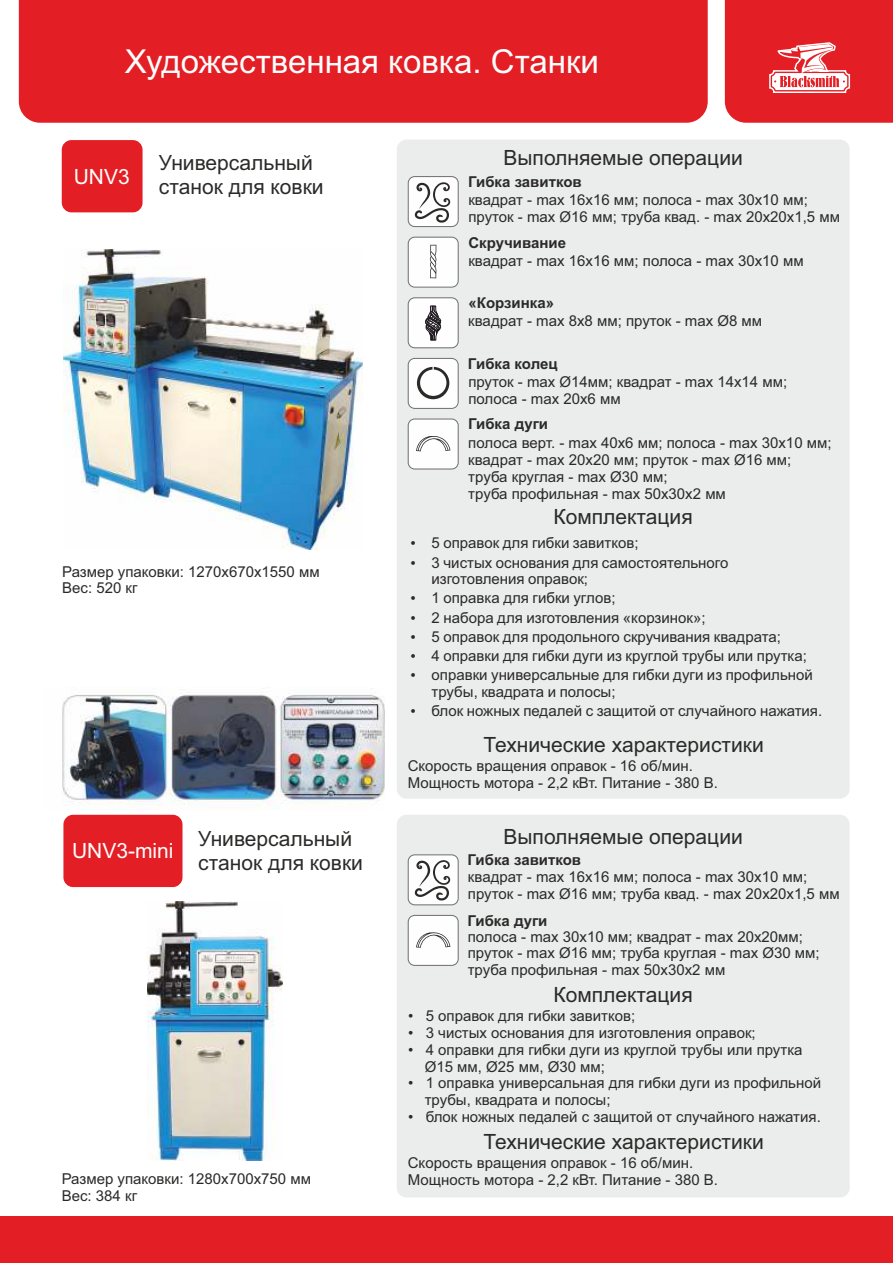
<style>
.page{position:relative;width:893px;height:1263px;background:#fff}
.page>*{position:absolute;margin:0;border:0;box-sizing:border-box;transform-origin:0 0}
.t1{font:33px "Arial";color:#fefefe}
.t2{font:21px/23.4px "Arial";color:#2b2a29}
.t3{font:21px "Arial";color:#fefefe}
.t4{font:15px/16.8px "Arial";color:#2b2a29}
.t5{font:700 15px "Arial";color:#2b2a29}
</style>
<div class="page">
<div style="left:0;top:1216px;width:893px;height:47px;background:#e31e24"></div>
<img style="left:64px;top:250px;width:298px;height:300px">
<div style="left:62px;top:140px;width:81px;height:72px;background:#e31e24;border-radius:10px"></div>
<div style="left:63px;top:815px;width:119px;height:72px;background:#e31e24;border-radius:10px"></div>
<div style="left:397px;top:140px;width:453px;height:659px;background:#ebecec;border-radius:10px"></div>
<div style="left:397px;top:815px;width:453px;height:382px;background:#ebecec;border-radius:10px"></div>
<img style="left:148px;top:901px;width:135px;height:259px">
<svg style="left:408px;top:176px;width:51px;height:51px;background:#d6d5d5"></svg>
<svg style="left:408px;top:237px;width:51px;height:51px;background:#eee"></svg>
<svg style="left:408px;top:418px;width:51px;height:51px;background:#ececec"></svg>
<svg style="left:408px;top:297px;width:51px;height:112px;background:#dcdcdc"></svg>
<svg style="left:408px;top:854px;width:51px;height:51px;background:#d6d6d6"></svg>
<svg style="left:408px;top:915px;width:51px;height:51px;background:#ebebeb"></svg>
<img style="left:62px;top:694px;width:322px;height:115px">
<div style="left:19px;top:0;width:689px;height:123px;background:#e31e24"></div>
<svg style="left:725px;top:0;width:168px;height:123px;background:#e53338"></svg>
<h1 class="t1" style="left:125px;top:49px;width:475px">Художественная ковка. Станки</h1>
<h2 class="t3" style="left:74px;top:168px;width:58px">UNV3</h2>
<h2 class="t2" style="left:159px;top:153px;width:166px">Универсальный станок для ковки</h2>
<p class="t4" style="left:62px;top:564px;width:259px">Размер упаковки: 1270х670х1550 мм<br>Вес: 520 кг</p>
<h2 class="t3" style="left:72px;top:843px;width:103px">UNV3-mini</h2>
<h2 class="t2" style="left:198px;top:829px;width:166px">Универсальный станок для ковки</h2>
<h2 class="t2" style="left:503px;top:148px;width:241px">Выполняемые операции</h2>
<p class="t5" style="left:468px;top:176px;width:115px">Гибка завитков</p>
<p class="t4" style="left:468px;top:193px;width:373px">квадрат - max 16х16 мм; полоса - max 30х10 мм; пруток - max Ø16 мм; труба квад. - max 20x20x1,5 мм</p>
<p class="t5" style="left:468px;top:237px;width:99px">Скручивание</p>
<p class="t4" style="left:468px;top:254px;width:337px">квадрат - max 16х16 мм; полоса - max 30х10 мм</p>
<p class="t5" style="left:468px;top:297px;width:87px">«Корзинка»</p>
<p class="t4" style="left:468px;top:314px;width:295px">квадрат - max 8х8 мм; пруток - max Ø8 мм</p>
<p class="t5" style="left:468px;top:358px;width:91px">Гибка колец</p>
<p class="t4" style="left:468px;top:375px;width:320px">пруток - max Ø14мм; квадрат - max 14х14 мм; полоса - max 20x6 мм</p>
<p class="t4" style="left:468px;top:436px;width:365px">полоса верт. - max 40х6 мм; полоса - max 30х10 мм; квадрат - max 20х20 мм; пруток - max Ø16 мм; труба круглая - max Ø30 мм;<br>труба профильная - max 50x30x2 мм</p>
<p class="t5" style="left:468px;top:418px;width:82px">Гибка дуги</p>
<h2 class="t2" style="left:553px;top:507px;width:141px">Комплектация</h2>
<p class="t4" style="left:432px;top:535px;width:298px;line-height:19px">5 оправок для гибки завитков;<br>3 чистых основания для самостоятельного</p>
<p class="t4" style="left:432px;top:571px;width:383px;line-height:19px">изготовления оправок;<br>1 оправка для гибки углов;<br>2 набора для изготовления «корзинок»;<br>5 оправок для продольного скручивания квадрата;<br>4 оправки для гибки дуги из круглой трубы или прутка; оправки универсальные для гибки дуги из профильной</p>
<p class="t4" style="left:432px;top:683px;width:392px;line-height:19px">трубы, квадрата и полосы;<br>блок ножных педалей с защитой от случайного нажатия.</p>
<h2 class="t2" style="left:484px;top:735px;width:282px">Технические характеристики</h2>
<p class="t4" style="left:408px;top:759px;width:312px">Скорость вращения оправок - 16 об/мин.<br>Мощность мотора - 2,2 кВт. Питание - 380 В.</p>
<h2 class="t2" style="left:503px;top:826px;width:241px">Выполняемые операции</h2>
<p class="t5" style="left:467px;top:854px;width:115px">Гибка завитков</p>
<p class="t4" style="left:468px;top:870px;width:373px">квадрат - max 16х16 мм; полоса - max 30х10 мм; пруток - max Ø16 мм; труба квад. - max 20x20x1,5 мм</p>
<p class="t5" style="left:467px;top:915px;width:82px">Гибка дуги</p>
<p class="t4" style="left:468px;top:929px;width:353px">полоса - max 30х10 мм; квадрат - max 20х20мм; пруток - max Ø16 мм; труба круглая - max Ø30 мм; труба профильная - max 50x30x2 мм</p>
<h2 class="t2" style="left:553px;top:985px;width:141px">Комплектация</h2>
<p class="t4" style="left:408px;top:1009px;width:229px">• 5 оправок для гибки завитков;</p>
<p class="t4" style="left:408px;top:1026px;width:349px">• 3 чистых основания для изготовления оправок;</p>
<p class="t4" style="left:425px;top:1042px;width:379px;text-indent:-17px">• 4 оправки для гибки дуги из круглой трубы или прутка<br>Ø15 мм, Ø25 мм, Ø30 мм;</p>
<p class="t4" style="left:425px;top:1076px;width:398px;text-indent:-17px">• 1 оправка универсальная для гибки дуги из профильной трубы, квадрата и полосы;</p>
<p class="t4" style="left:408px;top:1109px;width:414px">• блок ножных педалей с защитой от случайного нажатия.</p>
<p class="t4" style="left:408px;top:1156px;width:287px">Скорость вращения оправок - 16 об/мин.</p>
<h2 class="t2" style="left:484px;top:1131px;width:282px">Технические характеристики</h2>
<p class="t4" style="left:62px;top:1172px;width:251px">Размер упаковки: 1280х700х750 мм</p>
<p class="t4" style="left:408px;top:1173px;width:312px">Мощность мотора - 2,2 кВт. Питание - 380 В.</p>
<p class="t4" style="left:62px;top:1188px;width:77px">Вес: 384 кг</p>
</div>
